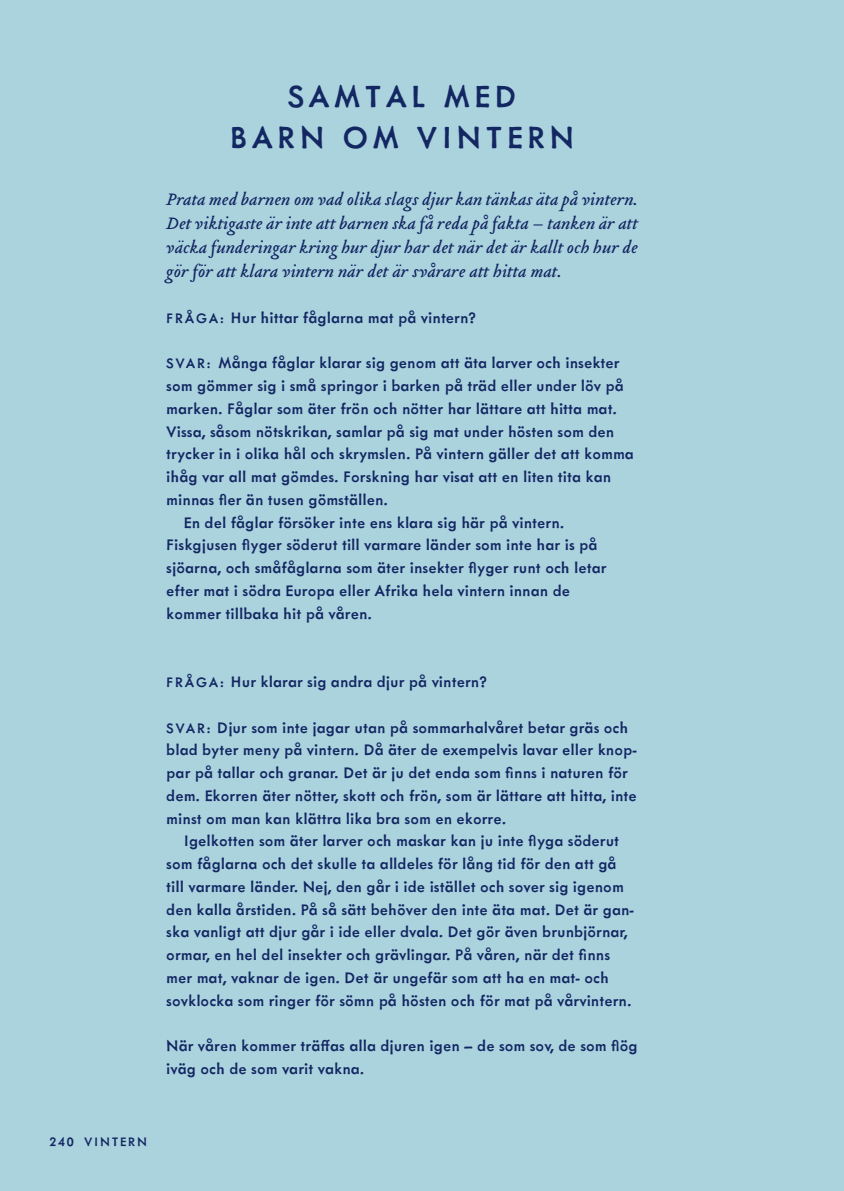
<style>
.page{position:relative;width:844px;height:1191px;background:#fff}
.page>*{position:absolute;margin:0;border:0;box-sizing:border-box;transform-origin:0 0}
.t1{font:500 35px/40.2px "Metallophile Sp 8";letter-spacing:.125em;color:#132762}
.t2{font:italic 18.38px/24.2px "Tribute OT";color:#132762;text-align:justify}
.t3{font:500 17.5px/22.8px "Metallophile Sp 8";color:#132762}
.t4{font:500 14px "Metallophile Sp 8";letter-spacing:.12em;color:#132762}
.s1{font-size:15.75px}
</style>
<div class="page">
<div style="left:0;top:0;width:843px;height:1191px;background:#abd3de"></div>
<h1 class="t1" style="left:230px;top:75px;width:288px;text-indent:58px">SAMTAL MED<br>BARN OM VINTERN</h1>
<p class="t2" style="left:166px;top:187px;width:473px">Prata med barnen om vad olika slags djur kan tänkas äta på vintern.<br>Det viktigaste är inte att barnen ska få reda på fakta – tanken är att väcka funderingar kring hur djur har det när det är kallt och hur de gör för att klara vintern när det är svårare att hitta mat.</p>
<p class="t3" style="left:166px;top:305px;width:312px"><span class="s1">FR ÅGA:</span> Hur hittar fåglarna mat på vintern?</p>
<p class="t3" style="left:166px;top:351px;width:469px"><span class="s1">SVAR :</span> Många fåglar klarar sig genom att äta larver och insekter som gömmer sig i små springor i barken på träd eller under löv på marken. Fåglar som äter frön och nötter har lättare att hitta mat.<br>Vissa, såsom nötskrikan, samlar på sig mat under hösten som den trycker in i olika hål och skrymslen. På vintern gäller det att komma ihåg var all mat gömdes. Forskning har visat att en liten tita kan minnas fler än tusen gömställen.<br>En del fåglar försöker inte ens klara sig här på vintern.<br>Fiskgjusen flyger söderut till varmare länder som inte har is på sjöarna, och småfåglarna som äter insekter flyger runt och letar efter mat i södra Europa eller Afrika hela vintern innan de<br>kommer tillbaka hit på våren.</p>
<p class="t3" style="left:166px;top:669px;width:322px"><span class="s1">FR ÅGA:</span> Hur klarar sig andra djur på vintern?</p>
<p class="t3" style="left:166px;top:715px;width:472px"><span class="s1">SVAR :</span> Djur som inte jagar utan på sommarhalvåret betar gräs och blad byter meny på vintern. Då äter de exempelvis lavar eller knop&shy;par på tallar och granar. Det är ju det enda som finns i naturen för dem. Ekorren äter nötter, skott och frön, som är lättare att hitta, inte minst om man kan klättra lika bra som en ekorre.<br>I gelkotten som äter larver och maskar kan ju inte flyga söderut som fåglarna och det skulle ta alldeles för lång tid för den att gå till varmare länder. Nej, den går i ide istället och sover sig igenom den kalla årstiden. På så sätt behöver den inte äta mat. Det är gan&shy;ska vanligt att djur går i ide eller dvala. Det gör även brunbjörnar, ormar, en hel del insekter och grävlingar. På våren, när det finns mer mat, vaknar de igen. Det är ungefär som att ha en mat- och sovklocka som ringer för sömn på hösten och för mat på vårvintern.</p>
<p class="t3" style="left:166px;top:1033px;width:473px">När våren kommer träffas alla djuren igen – de som sov, de som flög iväg och de som varit vakna.</p>
<p class="t4" style="left:50px;top:1133px;width:99px">240 Vintern</p>
</div>
